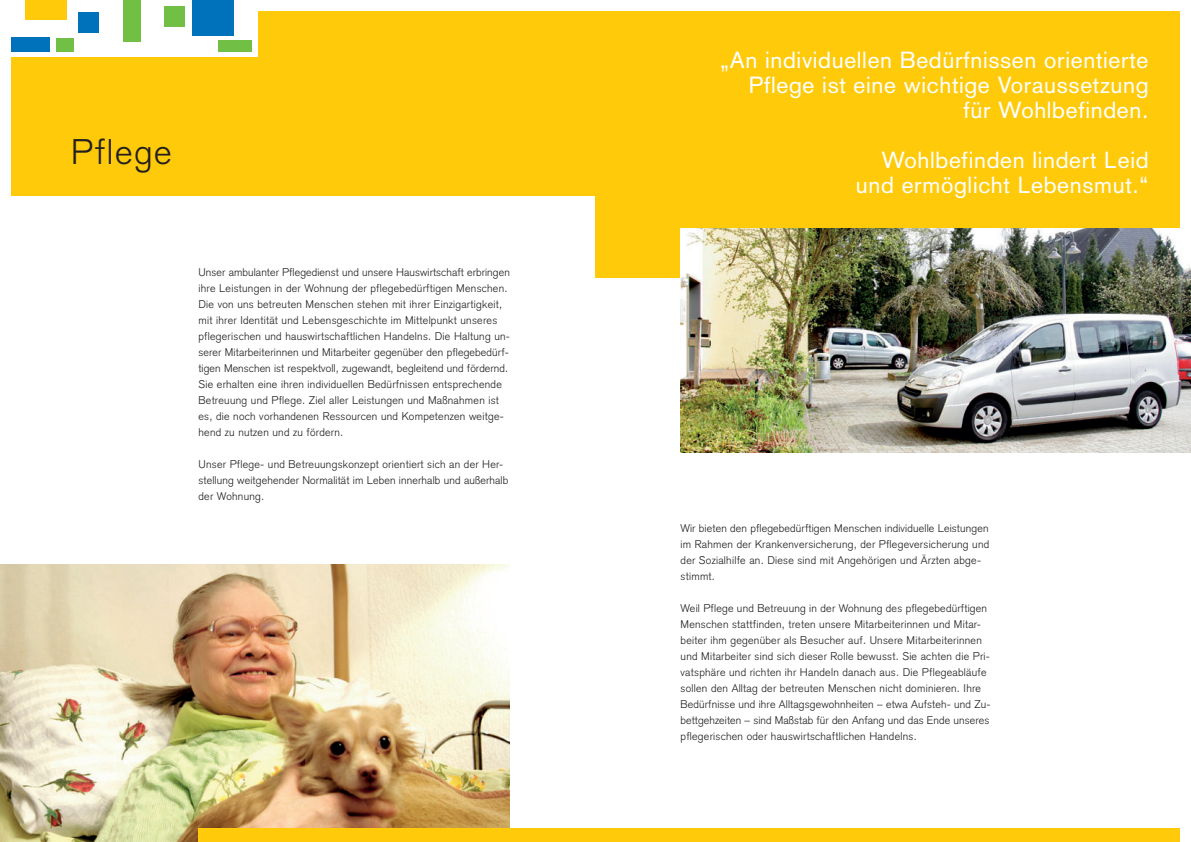
<style>
.page{position:relative;width:1191px;height:842px;background:#fff}
.page>*{position:absolute;margin:0;border:0;box-sizing:border-box;transform-origin:0 0}
.t1{font:300 35px "Akzidenz Grotesk";letter-spacing:.05em;color:#231f20}
.t2{font:23px/25px "Akzidenz Grotesk";letter-spacing:.03em;color:#fff;text-align:right}
.t3{font:300 11px/16px "Akzidenz Grotesk";letter-spacing:.025em;color:#231f20}
</style>
<div class="page">
<img style="left:0;top:564px;width:509px;height:278px">
<div style="left:595px;top:11px;width:584px;height:267px;background:#feca0a"></div>
<div style="left:11px;top:11px;width:584px;height:185px;background:#feca0a"></div>
<div style="left:198px;top:828px;width:981px;height:14px;background:#feca0a"></div>
<div style="left:0;top:0;width:258px;height:57px;background:#fff"></div>
<div style="left:123px;top:0;width:18px;height:42px;background:#71bf44"></div>
<div style="left:192px;top:0;width:41px;height:35px;background:#0072bc"></div>
<div style="left:25px;top:0;width:42px;height:19px;background:#feca0a"></div>
<div style="left:78px;top:12px;width:21px;height:21px;background:#0072bc"></div>
<div style="left:219px;top:40px;width:33px;height:11px;background:#71bf44"></div>
<div style="left:56px;top:38px;width:18px;height:13px;background:#71bf44"></div>
<div style="left:8px;top:38px;width:41px;height:13px;background:#0072bc"></div>
<div style="left:164px;top:6px;width:21px;height:21px;background:#71bf44"></div>
<img style="left:680px;top:228px;width:511px;height:224px">
<div style="left:0;top:30px;width:11px;height:25px;background:#fff"></div>
<h1 class="t1" style="left:71px;top:139px;width:102px">Pflege</h1>
<p class="t3" style="left:198px;top:265px;width:313px">Unser ambulanter Pflegedienst und unsere Hauswirtschaft erbringen ihre Leistungen in der Wohnung der pflegebedürftigen Menschen.<br>Die von uns betreuten Menschen stehen mit ihrer Einzigartigkeit, mit ihrer Identität und Lebensgeschichte im Mittelpunkt unseres pflegerischen und hauswirtschaftlichen Handelns. Die Haltung un&shy;serer Mitarbeiterinnen und Mitarbeiter gegenüber den pflegebedürf&shy;tigen Menschen ist respektvoll, zugewandt, begleitend und fördernd.<br>Sie erhalten eine ihren individuellen Bedürfnissen entsprechende Betreuung und Pflege. Ziel aller Leistungen und Maßnahmen ist es, die noch vorhandenen Ressourcen und Kompetenzen weitge&shy;hend zu nutzen und zu fördern.</p>
<p class="t3" style="left:198px;top:457px;width:311px">Unser Pflege- und Betreuungskonzept orientiert sich an der Her&shy;stellung weitgehender Normalität im Leben innerhalb und außerhalb der Wohnung.</p>
<h2 class="t2" style="left:720px;top:50px;width:430px">„An individuellen Bedürfnissen orientierte<br>Pflege ist eine wichtige Voraussetzung für Wohlbefinden.</h2>
<h2 class="t2" style="left:856px;top:150px;width:294px">Wohlbefinden lindert Leid und ermöglicht Lebensmut.“</h2>
<p class="t3" style="left:680px;top:522px;width:310px">Wir bieten den pflegebedürftigen Menschen individuelle Leistungen im Rahmen der Krankenversicherung, der Pflegeversicherung und der Sozialhilfe an. Diese sind mit Angehörigen und Ärzten abge&shy;stimmt.</p>
<p class="t3" style="left:680px;top:602px;width:311px">Weil Pflege und Betreuung in der Wohnung des pflegebedürftigen Menschen stattfinden, treten unsere Mitarbeiterinnen und Mitar&shy;beiter ihm gegenüber als Besucher auf. Unsere Mitarbeiterinnen und Mitarbeiter sind sich dieser Rolle bewusst. Sie achten die Pri&shy;vatsphäre und richten ihr Handeln danach aus. Die Pflegeabläufe sollen den Alltag der betreuten Menschen nicht dominieren. Ihre Bedürfnisse und ihre Alltagsgewohnheiten – etwa Aufsteh- und Zu&shy;bettgehzeiten – sind Maßstab für den Anfang und das Ende unseres pflegerischen oder hauswirtschaftlichen Handelns.</p>
</div>
